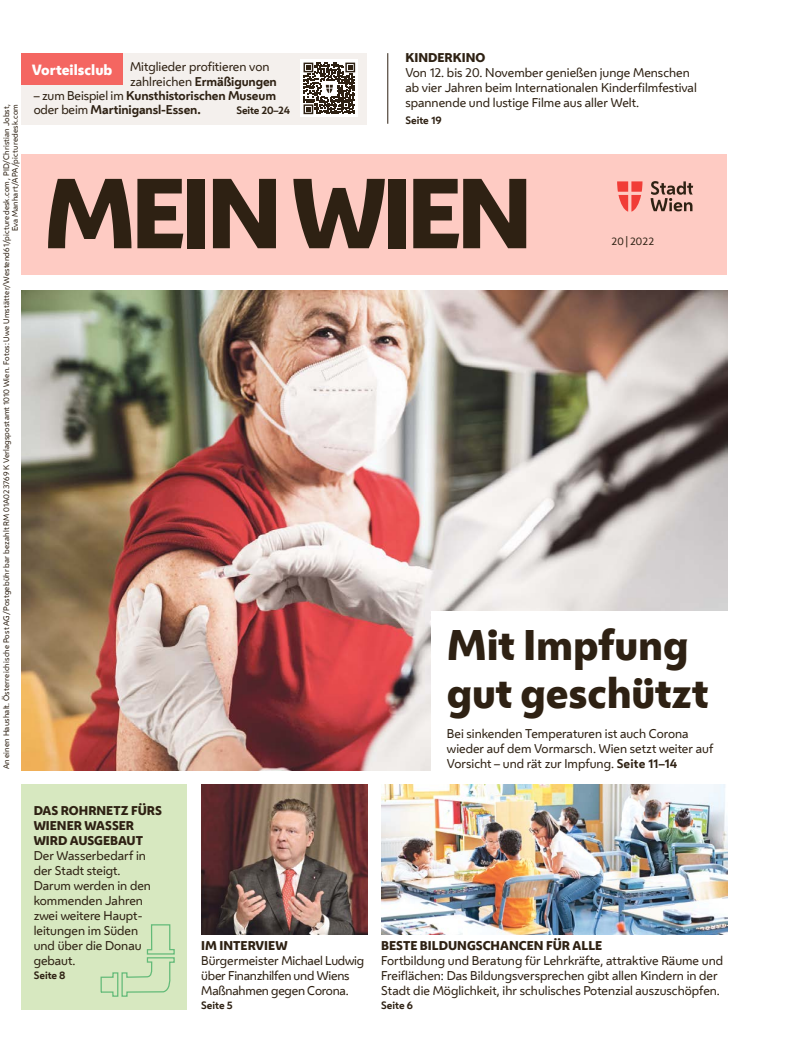
<style>
.page{position:relative;width:798px;height:1063px;background:#fff}
.page>*{position:absolute;margin:0;border:0;box-sizing:border-box;transform-origin:0 0}
.HL_Header_36pt{font:800 92.5px "Wiener Melange";letter-spacing:-.055em;color:#2e2113}
.HL_Header_32pt{font:800 40px/48px "Wiener Melange";letter-spacing:-.005em;color:#2e2113}
.t1{font:800 13.88px "Wiener Melange";color:#fff}
.Spalte_Infobox_Spalte_Header_UeZ{font:11.88px/15px "Wiener Melange";color:#2e2113}
.Spalte_Infobox_Spalte_FT{font:11.88px/15px "Wiener Melange";color:#2e2113}
.Bildgeschichte_FT_Bildgeschichte{font:11.88px/15px "Wiener Melange";color:#2e2113}
.FT_FT{font:11.88px/15px "Wiener Melange";color:#2e2113}
.Spalte_Infobox_Spalte_Header_UeZ-2{font:11.88px/15px "Wiener Melange";letter-spacing:-.02em;color:#2e2113}
.Spalte_Infobox_Spalte_Header{font:700 11.88px/14.2px "Wiener Melange";letter-spacing:-.01em;color:#2e2113}
.Spalte_Infobox_Spalte_Header-2{font:800 11.88px/15px "Wiener Melange";color:#2e2113}
.Spalte_Infobox_Spalte_Header-3{font:11.88px/14.2px "Wiener Melange";color:#2e2113}
.Spalte_Infobox_Seitenverweis{font:700 10px "Wiener Melange";color:#2e2113}
.Spalte_Infobox_Spalte_Header-4{font:700 10px "Wiener Melange";letter-spacing:-.01em;color:#2e2113}
.Spalte_Infobox_Spalte_Header_UeZ-3{font:10px "Wiener Melange";letter-spacing:.02em;color:#2e2113}
.t2{font:7.5px/8.8px "Wiener Melange";letter-spacing:.02em;color:#2e2113;text-align:right}
.s1{font-weight:700}
.s2{font-weight:400}
.s3{font-weight:800}
</style>
<div class="page">
<div style="left:21px;top:155px;width:706px;height:120px;background:#fecbc3"></div>
<svg style="left:617px;top:181px;width:25px;height:31px"></svg>
<svg style="left:650px;top:181px;width:43px;height:30px"></svg>
<img style="left:21px;top:291px;width:705px;height:480px">
<hr style="left:387px;top:53px;width:1px;height:71px;background:#2e2113">
<div style="left:21px;top:53px;width:346px;height:72px;background:#f4f0ed"></div>
<div style="left:300px;top:60px;width:58px;height:57px;background:#fff"></div>
<svg style="left:303px;top:63px;width:52px;height:51px"></svg>
<div style="left:21px;top:53px;width:102px;height:32px;background:#f46661"></div>
<img style="left:381px;top:785px;width:345px;height:150px">
<img style="left:201px;top:785px;width:166px;height:150px">
<div style="left:21px;top:785px;width:166px;height:225px;background:#d7e8c0"></div>
<div style="left:431px;top:611px;width:300px;height:161px;background:#fff"></div>
<svg style="left:100px;top:924px;width:75px;height:73px"></svg>
<p class="t2" style="left:2px;top:769px;width:667px;rotate:-90deg">An einen Haushalt. Österreichische Post AG/Postgebühr bar bezahlt RM 01A023769 K Verlagspostamt 1010 Wien. Fotos: Uwe Umstätter/Westend61/picturedesk.com , PID/Christian Jobst,<br>Eva Manhart/APA/picturedesk.com</p>
<h1 class="Spalte_Infobox_Spalte_Header-3" style="left:130px;top:59px;width:148px">Mitglieder profitieren von zahlreichen <span class="s1">Ermäßigungen</span></h1>
<h1 class="Spalte_Infobox_Spalte_Header" style="left:34px;top:87px;width:244px"><span class="s2">– zum Beispiel im</span> Kunsthistorischen Museum <span class="s2">oder beim</span> Martinigansl-Essen.</h1>
<p class="t1" style="left:32px;top:60px;width:82px">Vorteilsclub</p>
<h1 class="Spalte_Infobox_Spalte_Header-4" style="left:236px;top:102px;width:55px">Seite 20–24</h1>
<h1 class="Spalte_Infobox_Spalte_Header-2" style="left:405px;top:51px;width:81px">KINDERKINO</h1>
<p class="Spalte_Infobox_Spalte_FT" style="left:405px;top:65px;width:293px">Von 12. bis 20. November genießen junge Menschen ab vier Jahren beim Internationalen Kinderfilmfestival spannende und lustige Filme aus aller Welt.</p>
<p class="Spalte_Infobox_Seitenverweis" style="left:405px;top:112px;width:38px">Seite 19</p>
<h1 class="HL_Header_36pt" style="left:43px;top:150px;width:490px">MEIN WIEN</h1>
<h1 class="Spalte_Infobox_Spalte_Header_UeZ-3" style="left:611px;top:233px;width:44px">20 | 2022</h1>
<h1 class="HL_Header_32pt" style="left:447px;top:621px;width:263px">Mit Impfung gut geschützt</h1>
<p class="FT_FT" style="left:447px;top:726px;width:268px">Bei sinkenden Temperaturen ist auch Corona wieder auf dem Vormarsch. Wien setzt weiter auf<br>Vorsicht – und rät zur Impfung. <span class="s1">Seite 11–14</span></p>
<h1 class="Spalte_Infobox_Spalte_Header-2" style="left:34px;top:803px;width:130px">DAS ROHRNETZ FÜRS<br>WIENER WASSER<br>WIRD AUSGEBAUT</h1>
<p class="Bildgeschichte_FT_Bildgeschichte" style="left:34px;top:847px;width:119px">Der Wasserbedarf in der Stadt steigt.<br>Darum werden in den kommenden Jahren zwei weitere Haupt&shy;leitungen im Süden und über die Donau gebaut.</p>
<p class="Spalte_Infobox_Seitenverweis" style="left:34px;top:967px;width:33px">Seite 8</p>
<h1 class="Spalte_Infobox_Spalte_Header_UeZ-2" style="left:201px;top:937px;width:164px"><span class="s3">IM INTERVIEW<br></span>Bürgermeister Michael Ludwig über Finanzhilfen und Wiens<br>Maßnahmen gegen Corona.</h1>
<p class="Spalte_Infobox_Seitenverweis" style="left:201px;top:997px;width:33px">Seite 5</p>
<h1 class="Spalte_Infobox_Spalte_Header_UeZ" style="left:381px;top:937px;width:343px"><span class="s3">BESTE BILDUNGSCHANCEN FÜR ALLE<br></span>Fortbildung und Beratung für Lehrkräfte, attraktive Räume und Freiflächen: Das Bildungsversprechen gibt allen Kindern in der Stadt die Möglichkeit, ihr schulisches Potenzial auszuschöpfen.</h1>
<p class="Spalte_Infobox_Seitenverweis" style="left:381px;top:997px;width:33px">Seite 6</p>
</div>
